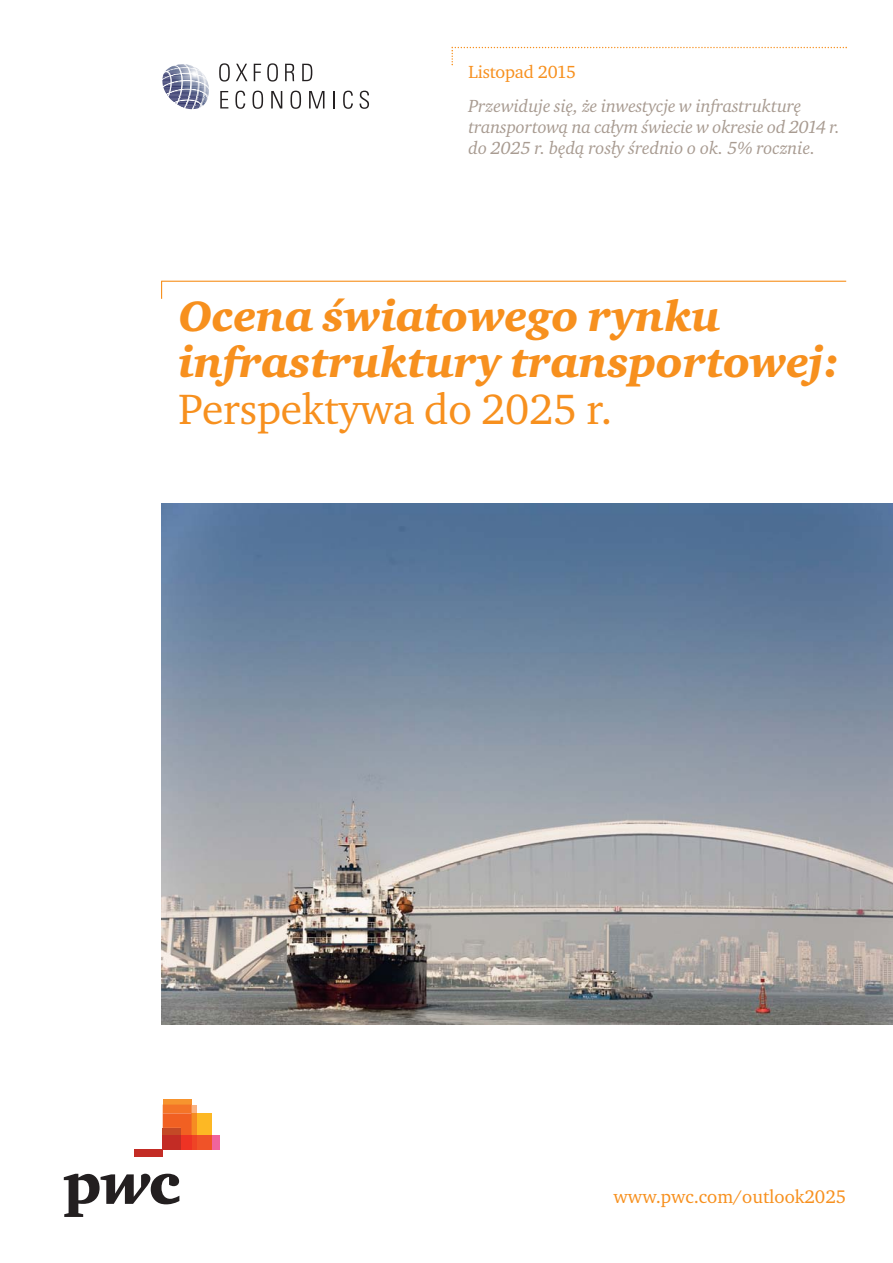
<style>
.page{position:relative;width:893px;height:1263px;background:#fff}
.page>*{position:absolute;margin:0;border:0;box-sizing:border-box;transform-origin:0 0}
.t1{font:italic 900 43.5px/46.5px "ITC Charter Com";letter-spacing:-.005em;color:#f7901e}
.t2{font:43.5px "ITC Charter Com";letter-spacing:-.005em;color:#f7901e}
.t3{font:18.75px "ITC Charter Com";color:#f7901e}
.t4{font:italic 18px/21px "ITC Charter Com";letter-spacing:-.005em;color:#a89b91}
.t5{font:18px "ITC Charter Com";letter-spacing:-.005em;color:#f7901e}
</style>
<div class="page">
<img style="left:162px;top:503px;width:731px;height:521px">
<svg style="left:64px;top:1174px;width:115px;height:43px"></svg>
<div style="left:212px;top:1135px;width:7px;height:14px;background:#f0649d"></div>
<div style="left:192px;top:1104px;width:5px;height:9px;background:#fab383"></div>
<div style="left:163px;top:1099px;width:29px;height:5px;background:#f7942e"></div>
<div style="left:197px;top:1113px;width:15px;height:22px;background:#fdb824"></div>
<div style="left:197px;top:1135px;width:15px;height:14px;background:#f05328"></div>
<div style="left:192px;top:1113px;width:5px;height:22px;background:#f68c22"></div>
<div style="left:192px;top:1135px;width:5px;height:14px;background:#ef4425"></div>
<svg style="left:163px;top:1104px;width:29px;height:31px"></svg>
<div style="left:181px;top:1135px;width:11px;height:14px;background:#ee3324"></div>
<div style="left:163px;top:1128px;width:18px;height:7px;background:#c44926"></div>
<div style="left:163px;top:1135px;width:18px;height:14px;background:#c32c25"></div>
<div style="left:134px;top:1149px;width:29px;height:8px;background:#c32c25"></div>
<hr style="left:162px;top:281px;width:684px;height:1px;background:#f7901e">
<svg style="left:161px;top:281px;width:1px;height:18px"></svg>
<svg style="left:451px;top:47px;width:396px;height:18px"></svg>
<svg style="left:220px;top:91px;width:8px;height:17px"></svg>
<svg style="left:235px;top:91px;width:10px;height:18px"></svg>
<svg style="left:252px;top:91px;width:11px;height:18px"></svg>
<svg style="left:271px;top:91px;width:11px;height:17px"></svg>
<svg style="left:290px;top:91px;width:11px;height:18px"></svg>
<svg style="left:309px;top:91px;width:15px;height:17px"></svg>
<svg style="left:333px;top:91px;width:2px;height:17px"></svg>
<svg style="left:343px;top:91px;width:10px;height:18px"></svg>
<svg style="left:359px;top:91px;width:10px;height:18px"></svg>
<svg style="left:219px;top:63px;width:11px;height:19px"></svg>
<svg style="left:236px;top:64px;width:11px;height:17px"></svg>
<svg style="left:254px;top:64px;width:7px;height:17px"></svg>
<svg style="left:267px;top:63px;width:11px;height:19px"></svg>
<svg style="left:285px;top:64px;width:9px;height:17px"></svg>
<svg style="left:302px;top:64px;width:10px;height:17px"></svg>
<svg style="left:177px;top:104px;width:28px;height:5px"></svg>
<img style="left:162px;top:81px;width:47px;height:23px">
<img style="left:162px;top:77px;width:45px;height:4px">
<img style="left:163px;top:74px;width:42px;height:3px">
<img style="left:164px;top:72px;width:39px;height:3px">
<img style="left:165px;top:69px;width:36px;height:3px">
<img style="left:167px;top:69px;width:32px;height:1px">
<svg style="left:168px;top:64px;width:29px;height:5px"></svg>
<p class="t5" style="left:468px;top:65px;width:109px">Listopad 2015</p>
<p class="t4" style="left:468px;top:96px;width:373px">Przewiduje się, że inwestycje w infrastrukturę transportową na całym świecie w okresie od 2014 r. do 2025 r. będą rosły średnio o ok. 5% rocznie.</p>
<h1 class="t1" style="left:179px;top:296px;width:663px">Ocena światowego rynku infrastruktury transportowej:</h1>
<h1 class="t2" style="left:179px;top:392px;width:435px">Perspektywa do 2025 r.</h1>
<p class="t3" style="left:613px;top:1189px;width:234px">www.pwc.com/outlook2025</p>
</div>
